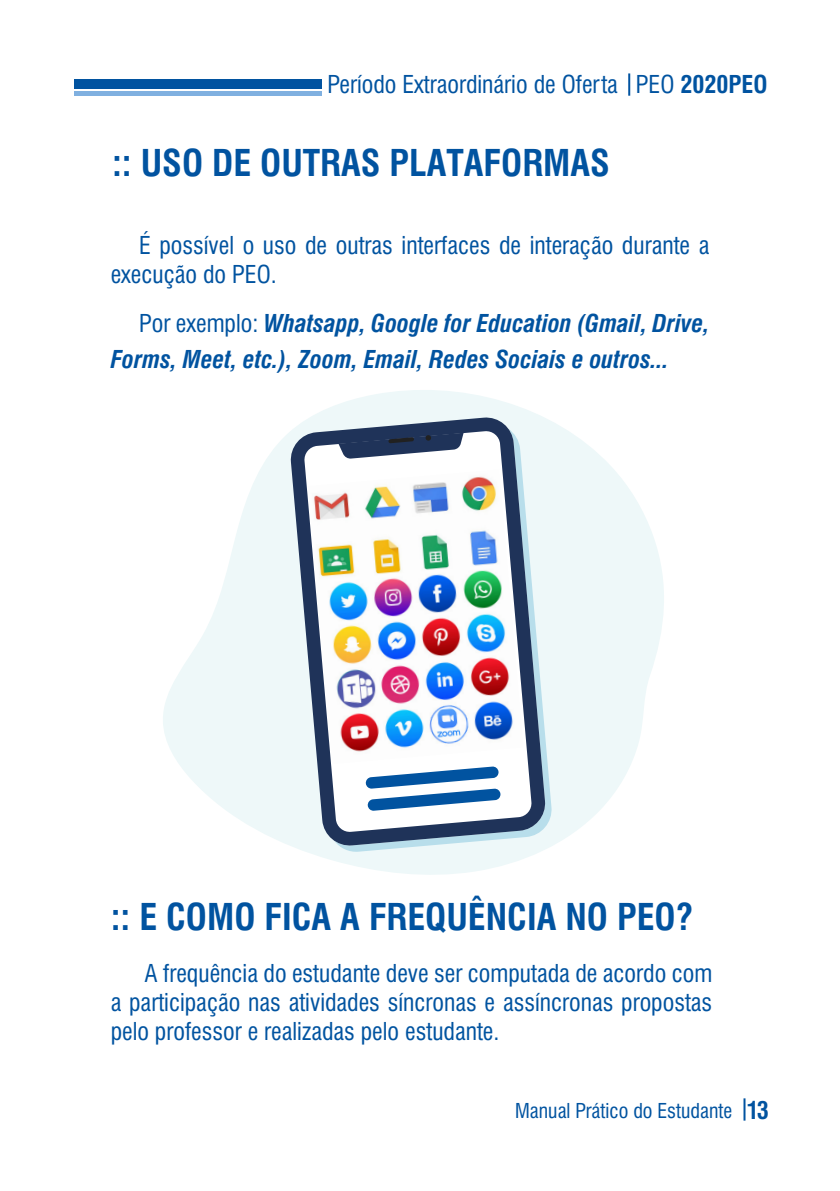
<style>
.page{position:relative;width:840px;height:1191px;background:#fff}
.page>*{position:absolute;margin:0;border:0;box-sizing:border-box;transform-origin:0 0}
.texto{font:700 condensed 36px "Swiss 721 BT";color:#0153a0}
.texto-2{font:condensed 24px/28.8px "Swiss 721 BT";color:#0153a0}
.texto-3{font:italic 700 condensed 24px/36px "Swiss 721 BT";color:#0153a0}
.t1{font:condensed 20px "Swiss 721 BT";color:#0153a0}
.s1{font-weight:700}
.s2{font-weight:400;font-style:normal}
.s3{font-weight:700;font-size:24px}
</style>
<div class="page">
<hr style="left:628px;top:73px;width:2px;height:23px;background:#0153a0">
<hr style="left:743px;top:1098px;width:2px;height:22px;background:#0153a0">
<div style="left:0;top:79px;width:322px;height:9px;background:#0153a0"></div>
<div style="left:0;top:91px;width:322px;height:5px;background:#80b0e0"></div>
<div style="left:0;top:34px;width:74px;height:238px;background:#fff"></div>
<svg style="left:163px;top:390px;width:501px;height:485px;fill:#eef8f9"></svg>
<svg style="left:334px;top:429px;width:218px;height:423px;background:#e6f4f7"></svg>
<svg style="left:289px;top:416px;width:257px;height:430px;background:#b2c2cd"></svg>
<svg style="left:304px;top:430px;width:227px;height:402px"></svg>
<svg style="left:338px;top:433px;width:125px;height:26px"></svg>
<svg style="left:365px;top:766px;width:135px;height:45px"></svg>
<img style="left:308px;top:469px;width:215px;height:295px">
<p class="texto-2" style="left:327px;top:70px;width:441px">Período Extraordinário de Oferta PEO <span class="s1">2020PEO</span></p>
<p class="texto" style="left:112px;top:141px;width:499px">:: USO DE OUTRAS PLATAFORMAS</p>
<p class="texto-2" style="left:111px;top:231px;width:600px;text-indent:28px">É possível o uso de outras interfaces de interação durante a execução do PEO.</p>
<p class="texto-3" style="left:111px;top:305px;width:600px;text-indent:28px"><span class="s2">Por exemplo:</span> Whatsapp, Google for Education (Gmail, Drive,<br>Forms, Meet, etc.), Zoom, Email, Redes Sociais e outros...</p>
<p class="texto" style="left:111px;top:895px;width:584px">:: E COMO FICA A FREQUÊNCIA NO PEO?</p>
<p class="texto-2" style="left:111px;top:959px;width:602px;text-align:justify;text-indent:34px">A frequência do estudante deve ser computada de acordo com a participação nas atividades síncronas e assíncronas propostas pelo professor e realizadas pelo estudante.</p>
<p class="t1" style="left:515px;top:1099px;width:255px">Manual Prático do Estudante <span class="s3">13</span></p>
</div>
